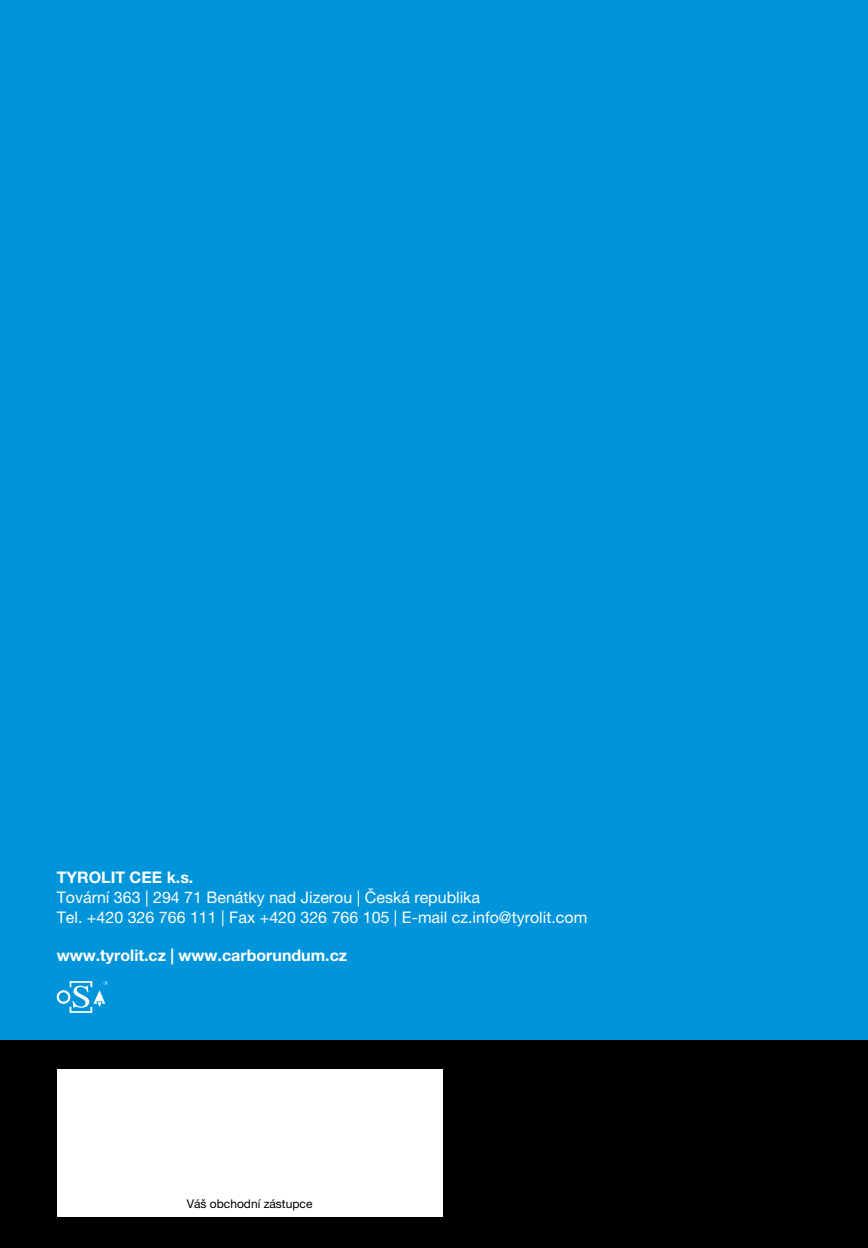
<style>
.page{position:relative;width:868px;height:1248px;background:#fff}
.page>*{position:absolute;margin:0;border:0;box-sizing:border-box;transform-origin:0 0}
.t1{font:16px/20px "Helvetica Neue LT Pro";color:#fff}
.t2{font:700 16px "Helvetica Neue LT Pro";color:#fff}
.t3{font:12px "Helvetica Neue LT Pro";color:#000}
</style>
<div class="page">
<div style="left:0;top:0;width:867px;height:1247px;background:#0095da"></div>
<div style="left:0;top:1039px;width:867px;height:208px;background:#000"></div>
<svg style="left:57px;top:981px;width:51px;height:31px"></svg>
<div style="left:57px;top:1068px;width:385px;height:148px;background:#fff"></div>
<p class="t2" style="left:57px;top:867px;width:138px">TYROLIT CEE k.s.</p>
<p class="t1" style="left:57px;top:887px;width:532px">Tovární 363 | 294 71 Benátky nad Jizerou | Česká republika<br>Tel. +420 326 766 111 | Fax +420 326 766 105 | E-mail cz.info@tyrolit.com</p>
<p class="t2" style="left:57px;top:945px;width:292px">www.tyrolit.cz | www.carborundum.cz</p>
<p class="t3" style="left:187px;top:1196px;width:127px">Váš obchodní zástupce</p>
</div>
